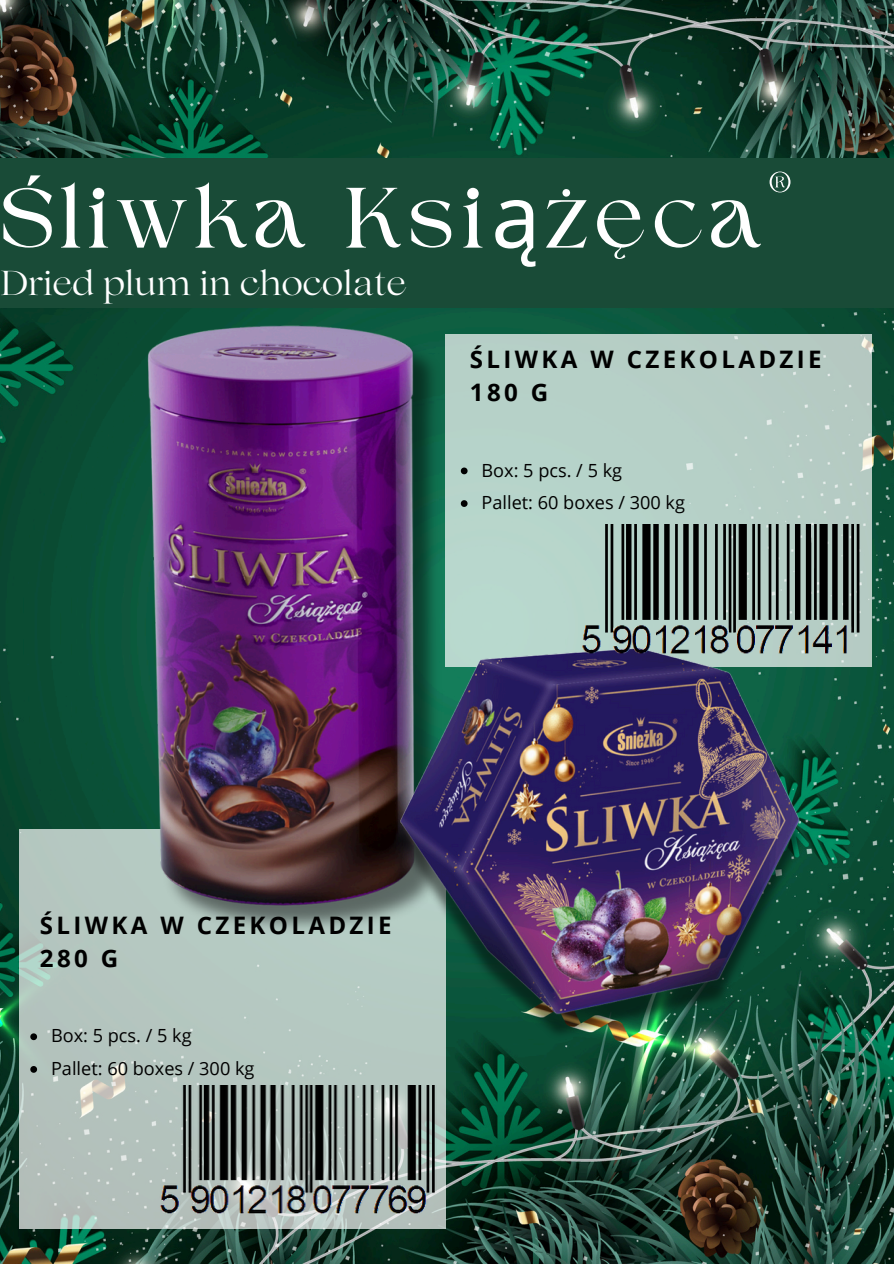
<style>
.page{position:relative;width:894px;height:1264px;background:#fff}
.page>*{position:absolute;margin:0;border:0;box-sizing:border-box;transform-origin:0 0}
.t1{font:87.45px "Higuen";letter-spacing:.075em;color:#fff}
.t2{font:34.5px "Lovelace";color:#fff}
.t3{font:700 24.15px/32.7px "Open Sans";letter-spacing:.14em;color:#000}
.t4{font:18.15px "Open Sans";color:#000}
.s1{font-family:"Noto Sans"}
</style>
<div class="page">
<img style="left:0;top:0;width:893px;height:1263px">
<div style="left:0;top:158px;width:893px;height:149px;background:#194b37"></div>
<div style="left:19px;top:828px;width:426px;height:400px;background:#b5c7bf"></div>
<img style="left:135px;top:308px;width:321px;height:621px">
<div style="left:445px;top:334px;width:426px;height:332px;background:#b6d0c7"></div>
<img style="left:382px;top:645px;width:435px;height:400px">
<svg style="left:460px;top:467px;width:7px;height:7px"></svg>
<svg style="left:460px;top:500px;width:7px;height:7px"></svg>
<svg style="left:30px;top:1033px;width:7px;height:7px"></svg>
<svg style="left:30px;top:1066px;width:7px;height:6px"></svg>
<img style="left:577px;top:524px;width:286px;height:132px">
<img style="left:150px;top:1085px;width:290px;height:130px">
<h1 class="t1" style="left:3px;top:182px;width:791px">Śliwka Ksi<span class="s1">ą</span>żęca®</h1>
<h2 class="t2" style="left:0;top:269px;width:408px">Dried plum in chocolate</h2>
<p class="t3" style="left:470px;top:343px;width:353px">ŚLIWKA W CZEKOLADZIE<br>180 G</p>
<p class="t4" style="left:481px;top:457px;width:142px">Box: 5 pcs. / 5 kg</p>
<p class="t4" style="left:481px;top:490px;width:205px">Pallet: 60 boxes / 300 kg</p>
<p class="t3" style="left:40px;top:908px;width:353px">ŚLIWKA W CZEKOLADZIE<br>280 G</p>
<p class="t4" style="left:51px;top:1022px;width:142px">Box: 5 pcs. / 5 kg</p>
<h3 class="t4" style="left:51px;top:1055px;width:205px">Pallet: 60 boxes / 300 kg</h3>
</div>
